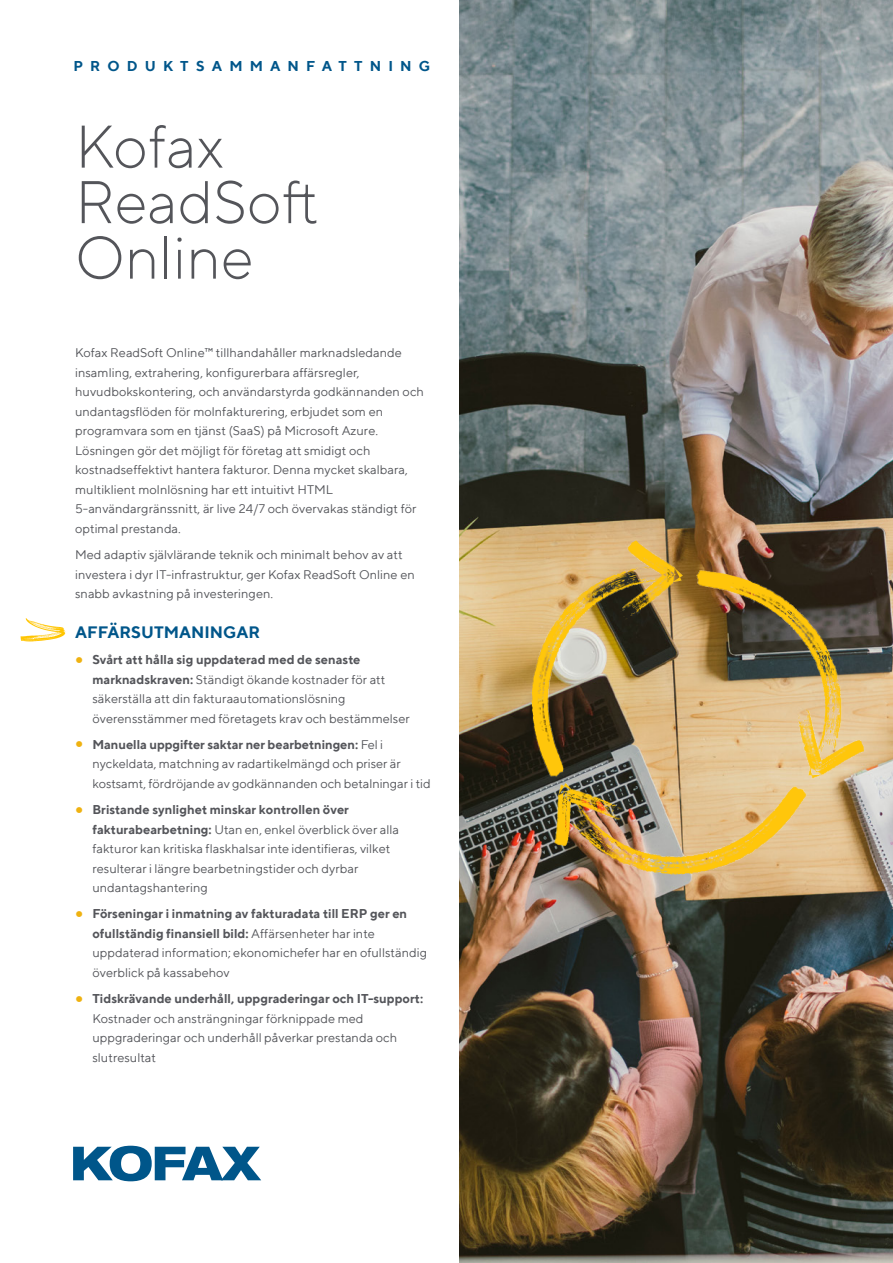
<style>
.page{position:relative;width:893px;height:1263px;background:#fff}
.page>*{position:absolute;margin:0;border:0;box-sizing:border-box;transform-origin:0 0}
.t1{font:300 60px/55.5px "TT Norms";color:#54555a}
.t2{font:700 16.5px "TT Norms";color:#00568a}
.document_label{font:700 14.25px "TT Norms";letter-spacing:.5em;color:#00568a}
.body_copy{font:12.75px/19.5px "TT Norms";color:#54555a}
.s1{font-family:"Univers LT Std";font-weight:300;font-size:16.5px;color:#efb211}
.s2{font-weight:700}
</style>
<div class="page">
<img style="left:459px;top:0;width:434px;height:1263px">
<svg style="left:73px;top:1146px;width:188px;height:35px"></svg>
<svg style="left:20px;top:618px;width:45px;height:23px"></svg>
<img style="left:530px;top:540px;width:333px;height:334px">
<p class="document_label" style="left:73px;top:57px;width:358px">PRODUKTSAMMANFATTNING</p>
<p class="t1" style="left:75px;top:118px;width:245px">Kofax<br>ReadSoft<br>Online</p>
<p class="body_copy" style="left:75px;top:343px;width:350px">Kofax ReadSoft Online™ tillhandahåller marknadsledande insamling, extrahering, konfigurerbara affärsregler, huvudbokskontering, och användarstyrda godkännanden och undantagsflöden för molnfakturering, erbjudet som en programvara som en tjänst (SaaS) på Microsoft Azure.<br>Lösningen gör det möjligt för företag att smidigt och kostnadseffektivt hantera fakturor. Denna mycket skalbara, multiklient molnlösning har ett intuitivt HTML 5-användargränssnitt, är live 24/7 och övervakas ständigt för optimal prestanda.</p>
<p class="body_copy" style="left:75px;top:545px;width:341px">Med adaptiv självlärande teknik och minimalt behov av att investera i dyr IT-infrastruktur, ger Kofax ReadSoft Online en snabb avkastning på investeringen.</p>
<p class="t2" style="left:75px;top:622px;width:187px">AFFÄRSUTMANINGAR</p>
<p class="body_copy" style="left:92px;top:650px;width:319px;text-indent:-17px"><span class="s1">•</span> <span class="s2">Svårt att hålla sig uppdaterad med de senaste marknadskraven:</span> Ständigt ökande kostnader för att säkerställa att din fakturaautomationslösning överensstämmer med företagets krav och bestämmelser</p>
<p class="body_copy" style="left:92px;top:734px;width:340px;text-indent:-17px"><span class="s1">•</span> <span class="s2">Manuella uppgifter saktar ner bearbetningen:</span> Fel i nyckeldata, matchning av radartikelmängd och priser är kostsamt, fördröjande av godkännanden och betalningar i tid</p>
<p class="body_copy" style="left:92px;top:800px;width:308px;text-indent:-17px"><span class="s1">•</span> <span class="s2">Bristande synlighet minskar kontrollen över fakturabearbetning:</span> Utan en, enkel överblick över alla fakturor kan kritiska flaskhalsar inte identifieras, vilket resulterar i längre bearbetningstider och dyrbar undantagshantering</p>
<p class="body_copy" style="left:92px;top:904px;width:336px;text-indent:-17px"><span class="s1">•</span> <span class="s2">Förseningar i inmatning av fakturadata till ERP ger en ofullständig finansiell bild:</span> Affärsenheter har inte uppdaterad information; ekonomichefer har en ofullständig överblick på kassabehov</p>
<p class="body_copy" style="left:92px;top:989px;width:332px;text-indent:-17px"><span class="s1">•</span> <span class="s2">Tidskrävande underhåll, uppgraderingar och IT-support:<br></span>Kostnader och ansträngningar förknippade med uppgraderingar och underhåll påverkar prestanda och slutresultat</p>
</div>
